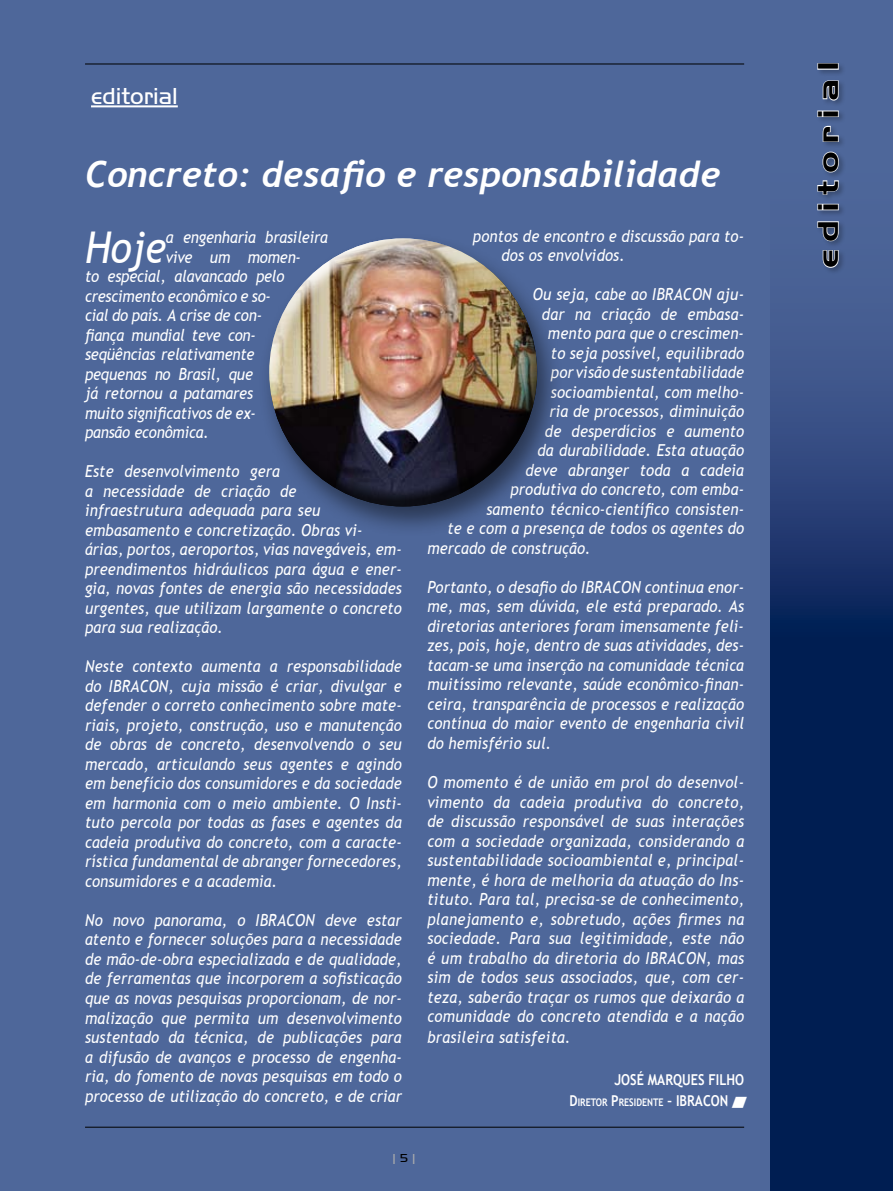
<style>
.page{position:relative;width:893px;height:1191px;background:#fff}
.page>*{position:absolute;margin:0;border:0;box-sizing:border-box;transform-origin:0 0}
.t1{font:italic 43.8px "Trebuchet MS";color:#fff;scale:.9 1}
.t2{font:italic 700 36px "Trebuchet";color:#fff}
.t3{font:700 30px "Handel Got D";letter-spacing:.2em;color:#000;scale:1.25 1}
.t4{font:24px "Handel Got D Ligh";color:#fff}
.t5{font:italic 16.5px/19.5px "Trebuchet MS";letter-spacing:.01em;color:#fff;text-align:justify;scale:.9 1}
.t6{font:italic 16.5px "Trebuchet MS";letter-spacing:-.01em;color:#fff;scale:.9 1}
.t7{font:700 15px "Trebuchet MS";color:#fff;scale:.85 1}
.t8{font:12px "Handel Got D Ligh";color:#a7a9ac}
.t9{font:700 10.5px "Trebuchet MS";color:#fff;scale:.85 1}
.s1{font-size:15px}
.s2{color:#000}
</style>
<div class="page">
<div style="left:1px;top:0;width:892px;height:1191px;background:#4e679a"></div>
<hr style="left:85px;top:1127px;width:659px;height:1px;background:#000">
<hr style="left:85px;top:64px;width:659px;height:1px;background:#000">
<hr style="left:91px;top:105px;width:87px;height:2px;background:#fff">
<div style="left:257px;top:232px;width:305px;height:305px;background:#000;opacity:.46"></div>
<svg style="left:267px;top:237px;width:264px;height:208px"></svg>
<div style="left:271px;top:280px;width:268px;height:227px;background:#000;opacity:.7"></div>
<svg style="left:770px;top:332px;width:123px;height:859px;background:#0e2a5f"></svg>
<div style="left:816px;top:62px;width:31px;height:213px;background:#000;opacity:.25"></div>
<svg style="left:822px;top:249px;width:18px;height:19px"></svg>
<svg style="left:816px;top:220px;width:24px;height:22px"></svg>
<svg style="left:816px;top:203px;width:23px;height:8px"></svg>
<svg style="left:816px;top:180px;width:23px;height:15px"></svg>
<svg style="left:822px;top:151px;width:18px;height:22px"></svg>
<svg style="left:822px;top:125px;width:17px;height:18px"></svg>
<svg style="left:816px;top:110px;width:23px;height:8px"></svg>
<svg style="left:822px;top:80px;width:18px;height:21px"></svg>
<div style="left:817px;top:63px;width:22px;height:7px;border:2px solid #fff"></div>
<h3 class="t4" style="left:91px;top:83px;width:88px">editorial</h3>
<h2 class="t2" style="left:85px;top:152px;width:637px">Concreto: desafio e responsabilidade</h2>
<h1 class="t1" style="left:85px;top:221px;width:92px">Hoje</h1>
<p class="t6" style="left:166px;top:227px;width:182px">a engenharia brasileira</p>
<p class="t6" style="left:166px;top:247px;width:152px">vive um momen-</p>
<p class="t6" style="left:85px;top:266px;width:223px">to especial, alavancado pelo</p>
<p class="t6" style="left:85px;top:286px;width:208px">crescimento econômico e so-</p>
<p class="t6" style="left:85px;top:305px;width:198px">cial do país. A crise de con-</p>
<p class="t6" style="left:85px;top:325px;width:191px">fiança mundial teve con-</p>
<p class="t6" style="left:85px;top:344px;width:190px">seqüências relativamente</p>
<p class="t6" style="left:85px;top:364px;width:188px">pequenas no Brasil, que</p>
<p class="t6" style="left:85px;top:383px;width:188px">já retornou a patamares</p>
<p class="t6" style="left:85px;top:403px;width:192px">muito significativos de ex-</p>
<p class="t6" style="left:85px;top:422px;width:139px">pansão econômica.</p>
<p class="t5" style="left:85px;top:462px;width:353px;text-align:left">Este desenvolvimento gera<br>a necessidade de criação de<br>infraestrutura adequada para seu embasamento e concretização. Obras vi&shy;árias, portos, aeroportos, vias navegáveis, em&shy;preendimentos hidráulicos para água e ener&shy;gia, novas fontes de energia são necessidades urgentes, que utilizam largamente o concreto para sua realização.</p>
<p class="t5" style="left:85px;top:657px;width:353px">Neste contexto aumenta a responsabilidade do IBRACON, cuja missão é criar, divulgar e defender o correto conhecimento sobre mate&shy;riais, projeto, construção, uso e manutenção de obras de concreto, desenvolvendo o seu mercado, articulando seus agentes e agindo em benefício dos consumidores e da sociedade em harmonia com o meio ambiente. O Insti&shy;tuto percola por todas as fases e agentes da cadeia produtiva do concreto, com a caracte&shy;rística fundamental de abranger fornecedores, consumidores e a academia.</p>
<p class="t5" style="left:85px;top:910px;width:354px">No novo panorama, o IBRACON deve estar atento e fornecer soluções para a necessidade de mão-de-obra especializada e de qualidade, de ferramentas que incorporem a sofisticação que as novas pesquisas proporcionam, de nor&shy;malização que permita um desenvolvimento sustentado da técnica, de publicações para a difusão de avanços e processo de engenha&shy;ria, do fomento de novas pesquisas em todo o processo de utilização do concreto, e de criar</p>
<p class="t5" style="left:501px;top:226px;width:271px;text-indent:-28px">pontos de encontro e discussão para to&shy;dos os envolvidos.</p>
<p class="t5" style="left:533px;top:285px;width:236px">Ou seja, cabe ao IBRACON aju-</p>
<p class="t5" style="left:542px;top:304px;width:226px">dar na criação de embasa-</p>
<p class="t5" style="left:548px;top:324px;width:219px">mento para que o crescimen-</p>
<p class="t5" style="left:551px;top:343px;width:216px">to seja possível, equilibrado</p>
<p class="t5" style="left:551px;top:363px;width:216px">por visão de sustentabilidade</p>
<p class="t5" style="left:551px;top:382px;width:216px">socioambiental, com melho-</p>
<p class="t5" style="left:549px;top:402px;width:218px">ria de processos, diminuição</p>
<p class="t5" style="left:545px;top:421px;width:223px">de desperdícios e aumento</p>
<p class="t5" style="left:537px;top:441px;width:231px">da durabilidade. Esta atuação</p>
<p class="t5" style="left:525px;top:460px;width:244px">deve abranger toda a cadeia</p>
<p class="t5" style="left:510px;top:480px;width:261px">produtiva do concreto, com emba-</p>
<p class="t5" style="left:486px;top:499px;width:288px">samento técnico-científico consisten-</p>
<p class="t5" style="left:447px;top:519px;width:331px">te e com a presença de todos os agentes do</p>
<p class="t5" style="left:427px;top:538px;width:183px">mercado de construção.</p>
<p class="t5" style="left:427px;top:577px;width:354px">Portanto, o desafio do IBRACON continua enor&shy;me, mas, sem dúvida, ele está preparado. As diretorias anteriores foram imensamente feli&shy;zes, pois, hoje, dentro de suas atividades, des&shy;tacam-se uma inserção na comunidade técnica muitíssimo relevante, saúde econômico-finan&shy;ceira, transparência de processos e realização contínua do maior evento de engenharia civil do hemisfério sul.</p>
<p class="t5" style="left:427px;top:772px;width:353px">O momento é de união em prol do desenvol&shy;vimento da cadeia produtiva do concreto, de discussão responsável de suas interações com a sociedade organizada, considerando a sustentabilidade socioambiental e, principal&shy;mente, é hora de melhoria da atuação do Ins&shy;tituto. Para tal, precisa-se de conhecimento, planejamento e, sobretudo, ações firmes na sociedade. Para sua legitimidade, este não é um trabalho da diretoria do IBRACON, mas sim de todos seus associados, que, com cer&shy;teza, saberão traçar os rumos que deixarão a comunidade do concreto atendida e a nação</p>
<p class="t5" style="left:427px;top:1027px;width:161px">brasileira satisfeita.</p>
<p class="t7" style="left:614px;top:1070px;width:154px">JOSÉ MARQUES FILHO</p>
<p class="t9" style="left:570px;top:1095px;width:212px"><span class="s1">D</span>IRETOR <span class="s1">P</span>RESIDENTE <span class="s1">– IBRACON</span> ■</p>
<p class="t8" style="left:391px;top:1151px;width:27px">| <span class="s2">5</span> |</p>
<h3 class="t3" style="left:811px;top:268px;width:167px;rotate:-90deg">editorial</h3>
</div>
